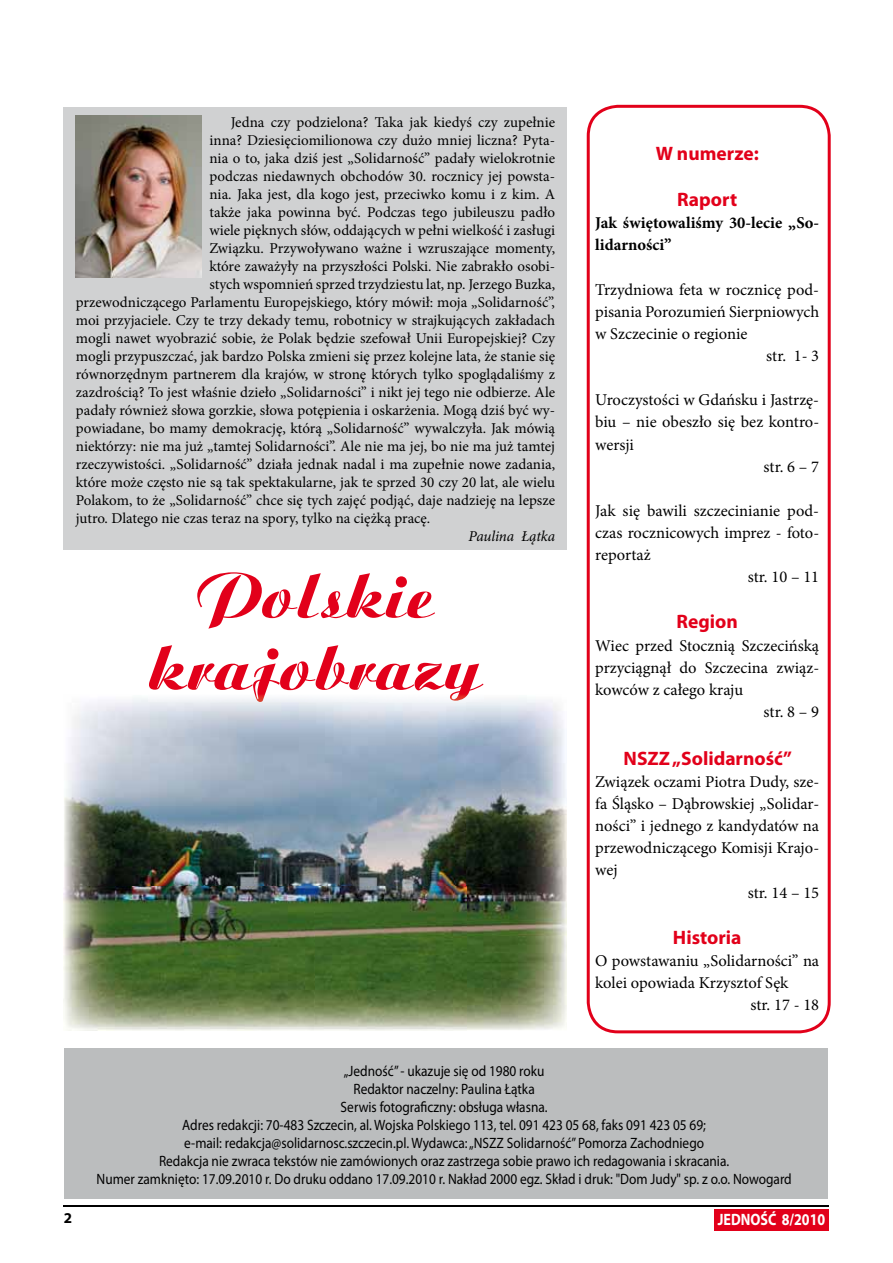
<style>
.page{position:relative;width:893px;height:1263px;background:#fff}
.page>*{position:absolute;margin:0;border:0;box-sizing:border-box;transform-origin:0 0}
.t1{font:60px/72px "EFN Arystone";color:#e2001a;text-align:center}
.t2{font:700 19.5px "Myriad Pro";color:#e2001a}
.t3{font:16.5px "Minion Pro";color:#000}
.t4{font:700 16.5px/22.2px "Minion Pro";color:#000}
.t5{font:700 16.5px "Myriad Pro";color:#fff;scale:.85 1}
.t6{font:15px "Minion Pro";color:#000}
.t7{font:15px/18px "Myriad Pro";color:#000;text-align:center;scale:.89 1}
.t8{font:italic 15px "Minion Pro";letter-spacing:-.01em;color:#000}
.t9{font:700 15px "Myriad Pro";color:#000}
</style>
<div class="page">
<div style="left:714px;top:1209px;width:115px;height:21px;background:#e2001a"></div>
<hr style="left:64px;top:1205px;width:765px;height:1px;background:#000">
<div style="left:64px;top:108px;width:503px;height:442px;background:#d0d1d2"></div>
<div style="left:64px;top:1048px;width:764px;height:151px;background:#bbbdbe"></div>
<svg style="left:587px;top:105px;width:244px;height:928px"></svg>
<img style="left:76px;top:116px;width:126px;height:162px">
<img style="left:64px;top:698px;width:201px;height:188px">
<img style="left:265px;top:702px;width:201px;height:184px">
<img style="left:466px;top:698px;width:101px;height:332px">
<img style="left:64px;top:886px;width:403px;height:144px">
<img style="left:149px;top:695px;width:334px;height:7px">
<p class="t6" style="left:231px;top:112px;width:326px">Jedna czy podzielona? Taka jak kiedyś czy zupełnie</p>
<p class="t6" style="left:209px;top:130px;width:347px">inna? Dziesięciomilionowa czy dużo mniej liczna? Pyta-</p>
<p class="t6" style="left:209px;top:148px;width:347px">nia o to, jaka dziś jest „Solidarność” padały wielokrotnie</p>
<p class="t6" style="left:209px;top:166px;width:347px">podczas niedawnych obchodów 30. rocznicy jej powsta-</p>
<p class="t6" style="left:209px;top:184px;width:347px">nia. Jaka jest, dla kogo jest, przeciwko komu i z kim. A</p>
<p class="t6" style="left:209px;top:202px;width:347px">także jaka powinna być. Podczas tego jubileuszu padło</p>
<p class="t6" style="left:209px;top:220px;width:347px">wiele pięknych słów, oddających w pełni wielkość i zasługi</p>
<p class="t6" style="left:209px;top:238px;width:347px">Związku. Przywoływano ważne i wzruszające momenty,</p>
<p class="t6" style="left:209px;top:256px;width:347px">które zaważyły na przyszłości Polski. Nie zabrakło osobi-</p>
<p class="t6" style="left:209px;top:274px;width:347px">stych wspomnień sprzed trzydziestu lat, np. Jerzego Buzka,</p>
<p class="t6" style="left:76px;top:292px;width:481px">przewodniczącego Parlamentu Europejskiego, który mówił: moja „Solidarność”,</p>
<p class="t6" style="left:76px;top:310px;width:481px">moi przyjaciele. Czy te trzy dekady temu, robotnicy w strajkujących zakładach</p>
<p class="t6" style="left:76px;top:328px;width:481px">mogli nawet wyobrazić sobie, że Polak będzie szefował Unii Europejskiej? Czy</p>
<p class="t6" style="left:76px;top:346px;width:481px">mogli przypuszczać, jak bardzo Polska zmieni się przez kolejne lata, że stanie się</p>
<p class="t6" style="left:76px;top:364px;width:481px">równorzędnym partnerem dla krajów, w stronę których tylko spoglądaliśmy z</p>
<p class="t6" style="left:76px;top:382px;width:481px">zazdrością? To jest właśnie dzieło „Solidarności” i nikt jej tego nie odbierze. Ale</p>
<p class="t6" style="left:76px;top:400px;width:481px">padały również słowa gorzkie, słowa potępienia i oskarżenia. Mogą dziś być wy-</p>
<p class="t6" style="left:76px;top:418px;width:481px">powiadane, bo mamy demokrację, którą „Solidarność” wywalczyła. Jak mówią</p>
<p class="t6" style="left:76px;top:436px;width:481px">niektórzy: nie ma już „tamtej Solidarności”. Ale nie ma jej, bo nie ma już tamtej</p>
<p class="t6" style="left:76px;top:454px;width:481px">rzeczywistości. „Solidarność” działa jednak nadal i ma zupełnie nowe zadania,</p>
<p class="t6" style="left:76px;top:472px;width:481px">które może często nie są tak spektakularne, jak te sprzed 30 czy 20 lat, ale wielu</p>
<p class="t6" style="left:76px;top:490px;width:481px">Polakom, to że „Solidarność” chce się tych zajęć podjąć, daje nadzieję na lepsze</p>
<p class="t6" style="left:76px;top:508px;width:356px">jutro. Dlatego nie czas teraz na spory, tylko na ciężką pracę.</p>
<p class="t8" style="left:468px;top:526px;width:88px">Paulina Łątka</p>
<h1 class="t1" style="left:148px;top:562px;width:336px">Polskie krajobrazy</h1>
<h2 class="t2" style="left:656px;top:141px;width:105px">W numerze:</h2>
<h2 class="t2" style="left:677px;top:187px;width:61px">Raport</h2>
<p class="t4" style="left:595px;top:212px;width:225px">Jak świętowaliśmy 30-lecie „So&shy;lidarności”</p>
<p class="t3" style="left:595px;top:278px;width:225px">Trzydniowa feta w rocznicę pod-</p>
<p class="t3" style="left:595px;top:300px;width:225px">pisania Porozumień Sierpniowych</p>
<p class="t3" style="left:595px;top:323px;width:154px">w Szczecinie o regionie</p>
<p class="t3" style="left:766px;top:345px;width:54px">str. 1- 3</p>
<p class="t3" style="left:595px;top:389px;width:225px">Uroczystości w Gdańsku i Jastrzę-</p>
<p class="t3" style="left:595px;top:411px;width:225px">biu – nie obeszło się bez kontro-</p>
<p class="t3" style="left:595px;top:433px;width:40px">wersji</p>
<p class="t3" style="left:764px;top:455px;width:57px">str. 6 – 7</p>
<p class="t3" style="left:595px;top:500px;width:225px">Jak się bawili szczecinianie pod-</p>
<p class="t3" style="left:595px;top:522px;width:225px">czas rocznicowych imprez - foto-</p>
<p class="t3" style="left:595px;top:544px;width:57px">reportaż</p>
<p class="t3" style="left:748px;top:566px;width:73px">str. 10 – 11</p>
<h2 class="t2" style="left:677px;top:609px;width:63px">Region</h2>
<p class="t3" style="left:595px;top:634px;width:225px">Wiec przed Stocznią Szczecińską</p>
<p class="t3" style="left:595px;top:656px;width:225px">przyciągnął do Szczecina związ-</p>
<p class="t3" style="left:595px;top:678px;width:149px">kowców z całego kraju</p>
<p class="t3" style="left:764px;top:700px;width:57px">str. 8 – 9</p>
<h2 class="t2" style="left:624px;top:745px;width:170px">NSZZ „Solidarność”</h2>
<p class="t3" style="left:595px;top:770px;width:225px">Związek oczami Piotra Dudy, sze-</p>
<p class="t3" style="left:595px;top:793px;width:225px">fa Śląsko – Dąbrowskiej „Solidar-</p>
<p class="t3" style="left:595px;top:815px;width:225px">ności” i jednego z kandydatów na</p>
<p class="t3" style="left:595px;top:837px;width:225px">przewodniczącego Komisji Krajo-</p>
<p class="t3" style="left:595px;top:859px;width:24px">wej</p>
<p class="t3" style="left:748px;top:881px;width:73px">str. 14 – 15</p>
<h2 class="t2" style="left:673px;top:924px;width:70px">Historia</h2>
<p class="t3" style="left:595px;top:949px;width:225px">O powstawaniu „Solidarności” na</p>
<p class="t3" style="left:595px;top:971px;width:195px">kolei opowiada Krzysztof Sęk</p>
<p class="t3" style="left:750px;top:994px;width:70px">str. 17 - 18</p>
<p class="t7" style="left:97px;top:1062px;width:783px">„Jedność” - ukazuje się od 1980 roku<br>Redaktor naczelny: Paulina Łątka<br>Serwis fotograficzny: obsługa własna.<br>Adres redakcji: 70-483 Szczecin, al. Wojska Polskiego 113, tel. 091 423 05 68, faks 091 423 05 69;<br>e-mail: redakcja@solidarnosc.szczecin.pl. Wydawca: „NSZZ Solidarność” Pomorza Zachodniego<br>Redakcja nie zwraca tekstów nie zamówionych oraz zastrzega sobie prawo ich redagowania i skracania.<br>Numer zamknięto: 17.09.2010 r. Do druku oddano 17.09.2010 r. Nakład 2000 egz. Skład i druk: "Dom Judy" sp. z o.o. Nowogard</p>
<p class="t9" style="left:64px;top:1208px;width:10px">2</p>
<p class="t5" style="left:718px;top:1208px;width:128px">JEDNOŚĆ 8/2010</p>
</div>
